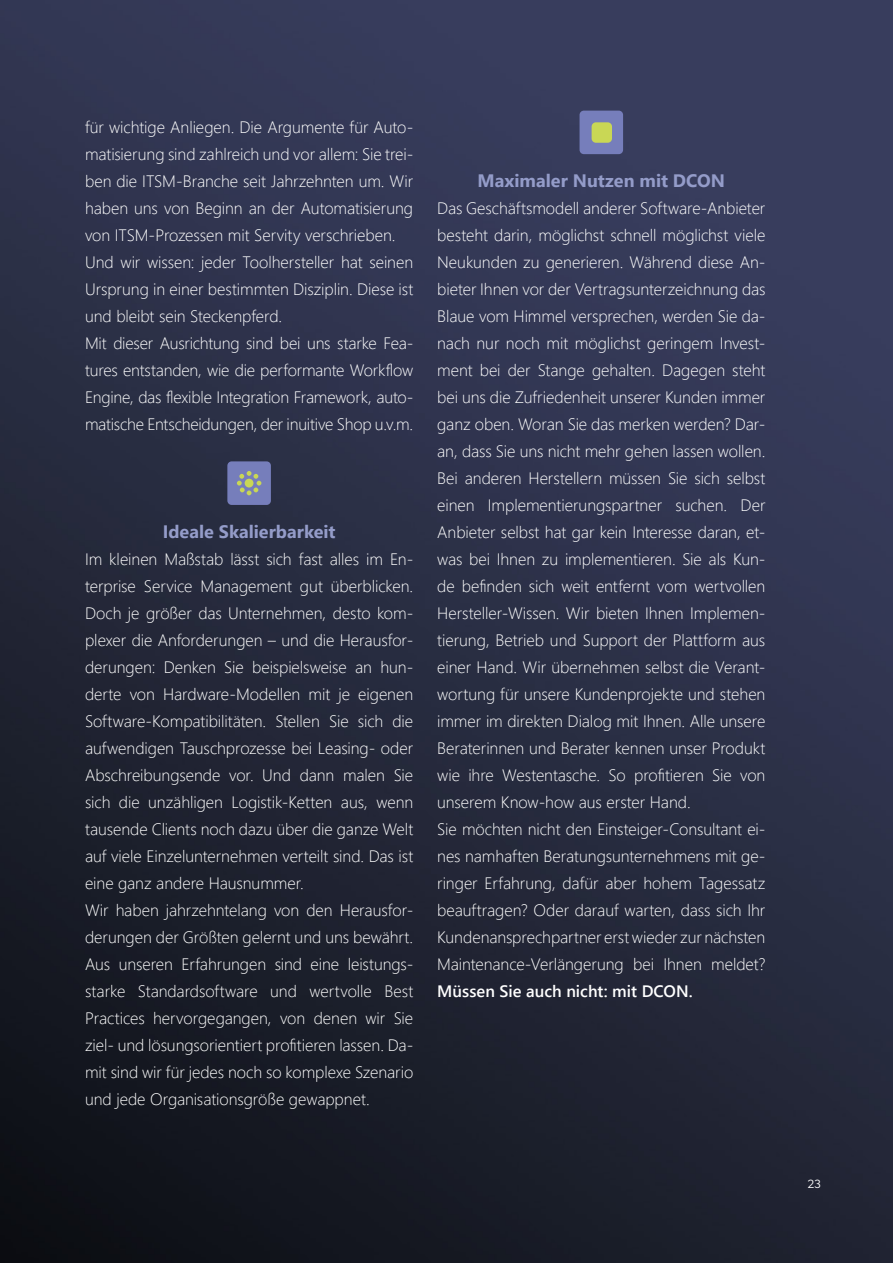
<style>
.page{position:relative;width:893px;height:1263px;background:#fff}
.page>*{position:absolute;margin:0;border:0;box-sizing:border-box;transform-origin:0 0}
.t1{font:700 18px "Segoe UI";color:#949cc9}
.t2{font:300 16.5px/27px "Segoe UI";letter-spacing:-.005em;color:#fff}
.t3{font:600 16.5px "Segoe UI";color:#fff}
.t4{font:12px "Gibson";color:#fff}
</style>
<div class="page">
<img style="left:0;top:0;width:893px;height:1263px">
<div style="left:227px;top:461px;width:44px;height:44px;background:#767ebb;border-radius:4px"></div>
<svg style="left:237px;top:471px;width:24px;height:24px"></svg>
<div style="left:580px;top:111px;width:43px;height:43px;background:#767ebb;border-radius:4px"></div>
<div style="left:592px;top:122px;width:20px;height:21px;background:#c9d755;border-radius:4px"></div>
<p class="t2" style="left:85px;top:112px;width:330px">für wichtige Anliegen. Die Argumente für Auto&shy;matisierung sind zahlreich und vor allem: Sie trei&shy;ben die ITSM-Branche seit Jahrzehnten um. Wir haben uns von Beginn an der Automatisierung von ITSM-Prozessen mit Servity verschrieben.<br>Und wir wissen: jeder Toolhersteller hat seinen Ursprung in einer bestimmten Disziplin. Diese ist und bleibt sein Steckenpferd.<br>Mit dieser Ausrichtung sind bei uns starke Fea&shy;tures entstanden, wie die performante Workflow Engine, das flexible Integration Framework, auto&shy;matische Entscheidungen, der inuitive Shop u.v.m.</p>
<p class="t1" style="left:163px;top:515px;width:174px">Ideale Skalierbarkeit</p>
<p class="t2" style="left:85px;top:544px;width:330px">Im kleinen Maßstab lässt sich fast alles im En&shy;terprise Service Management gut überblicken.<br>Doch je größer das Unternehmen, desto kom&shy;plexer die Anforderungen – und die Herausfor&shy;derungen: Denken Sie beispielsweise an hun&shy;derte von Hardware-Modellen mit je eigenen Software-Kompatibilitäten. Stellen Sie sich die aufwendigen Tauschprozesse bei Leasing- oder Abschreibungsende vor. Und dann malen Sie sich die unzähligen Logistik-Ketten aus, wenn tausende Clients noch dazu über die ganze Welt auf viele Einzelunternehmen verteilt sind. Das ist eine ganz andere Hausnummer.<br>Wir haben jahrzehntelang von den Herausfor&shy;derungen der Größten gelernt und uns bewährt.<br>Aus unseren Erfahrungen sind eine leistungs&shy;starke Standardsoftware und wertvolle Best Practices hervorgegangen, von denen wir Sie ziel- und lösungsorientiert profitieren lassen. Da&shy;mit sind wir für jedes noch so komplexe Szenario und jede Organisationsgröße gewappnet.</p>
<p class="t1" style="left:477px;top:164px;width:249px">Maximaler Nutzen mit DCON</p>
<p class="t2" style="left:437px;top:193px;width:330px">Das Geschäftsmodell anderer Software-Anbieter besteht darin, möglichst schnell möglichst viele Neukunden zu generieren. Während diese An&shy;bieter Ihnen vor der Vertragsunterzeichnung das Blaue vom Himmel versprechen, werden Sie da&shy;nach nur noch mit möglichst geringem Invest&shy;ment bei der Stange gehalten. Dagegen steht bei uns die Zufriedenheit unserer Kunden immer ganz oben. Woran Sie das merken werden? Dar&shy;an, dass Sie uns nicht mehr gehen lassen wollen.<br>Bei anderen Herstellern müssen Sie sich selbst einen Implementierungspartner suchen. Der Anbieter selbst hat gar kein Interesse daran, et&shy;was bei Ihnen zu implementieren. Sie als Kun&shy;de befinden sich weit entfernt vom wertvollen Hersteller-Wissen. Wir bieten Ihnen Implemen&shy;tierung, Betrieb und Support der Plattform aus einer Hand. Wir übernehmen selbst die Verant&shy;wortung für unsere Kundenprojekte und stehen immer im direkten Dialog mit Ihnen. Alle unsere Beraterinnen und Berater kennen unser Produkt wie ihre Westentasche. So profitieren Sie von unserem Know-how aus erster Hand.<br>Sie möchten nicht den Einsteiger-Consultant ei&shy;nes namhaften Beratungsunternehmens mit ge&shy;ringer Erfahrung, dafür aber hohem Tagessatz beauftragen? Oder darauf warten, dass sich Ihr Kundenansprechpartner erst wieder zur nächsten Maintenance-Verlängerung bei Ihnen meldet?</p>
<p class="t3" style="left:437px;top:976px;width:257px">Müssen Sie auch nicht: mit DCON.</p>
<p class="t4" style="left:807px;top:1177px;width:15px">23</p>
</div>
